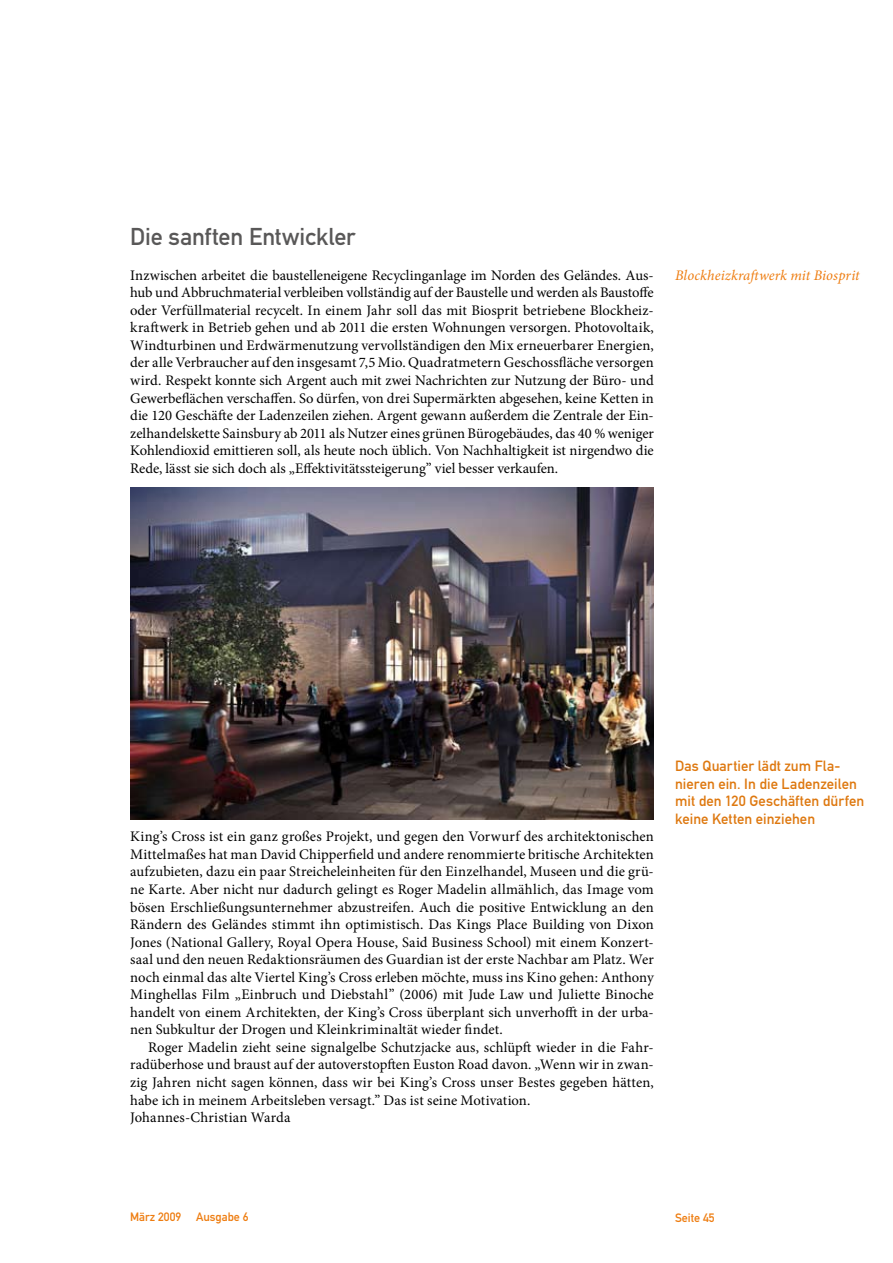
<style>
.page{position:relative;width:893px;height:1263px;background:#fff}
.page>*{position:absolute;margin:0;border:0;box-sizing:border-box;transform-origin:0 0}
.t1{font:24px "DIN Mittelschrift";letter-spacing:-.005em;color:#595858}
.t2{font:14.7px/17.5px "Minion Pro";letter-spacing:.005em;color:#000;text-align:justify}
.t3{font:14.7px/17.5px "DIN Mittelschrift";letter-spacing:.005em;color:#de780f}
.t4{font:italic 14.7px "Minion Pro";letter-spacing:.005em;color:#ee7d11}
.t5{font:12px "DIN Mittelschrift";color:#ee7d11}
</style>
<div class="page">
<img style="left:130px;top:488px;width:524px;height:332px">
<h1 class="t1" style="left:130px;top:222px;width:227px">Die sanften Entwickler</h1>
<p class="t2" style="left:130px;top:266px;width:525px">Inzwischen arbeitet die baustelleneigene Recyclinganlage im Norden des Geländes. Aus&shy;hub und Abbruchmaterial verbleiben vollständig auf der Baustelle und werden als Baustoffe oder Verfüllmaterial recycelt. In einem Jahr soll das mit Biosprit betriebene Blockheiz&shy;kraftwerk in Betrieb gehen und ab 2011 die ersten Wohnungen versorgen. Photovoltaik, Windturbinen und Erdwärmenutzung vervollständigen den Mix erneuerbarer Energien, der alle Verbraucher auf den insgesamt 7,5 Mio. Quadratmetern Geschossfläche versorgen wird. Respekt konnte sich Argent auch mit zwei Nachrichten zur Nutzung der Büro- und Gewerbeflächen verschaffen. So dürfen, von drei Supermärkten abgesehen, keine Ketten in die 120 Geschäfte der Ladenzeilen ziehen. Argent gewann außerdem die Zentrale der Ein&shy;zelhandelskette Sainsbury ab 2011 als Nutzer eines grünen Bürogebäudes, das 40 % weniger Kohlendioxid emittieren soll, als heute noch üblich. Von Nachhaltigkeit ist nirgendwo die Rede, lässt sie sich doch als „Effektivitätssteigerung” viel besser verkaufen.</p>
<p class="t4" style="left:675px;top:265px;width:186px">Blockheizkraftwerk mit Biosprit</p>
<p class="t2" style="left:130px;top:828px;width:525px">King’s Cross ist ein ganz großes Projekt, und gegen den Vorwurf des architektonischen Mittelmaßes hat man David Chipperfield und andere renommierte britische Architekten aufzubieten, dazu ein paar Streicheleinheiten für den Einzelhandel, Museen und die grü&shy;ne Karte. Aber nicht nur dadurch gelingt es Roger Madelin allmählich, das Image vom bösen Erschließungsunternehmer abzustreifen. Auch die positive Entwicklung an den Rändern des Geländes stimmt ihn optimistisch. Das Kings Place Building von Dixon Jones (National Gallery, Royal Opera House, Said Business School) mit einem Konzert&shy;saal und den neuen Redaktionsräumen des Guardian ist der erste Nachbar am Platz. Wer noch einmal das alte Viertel King’s Cross erleben möchte, muss ins Kino gehen: Anthony Minghellas Film „Einbruch und Diebstahl” (2006) mit Jude Law und Juliette Binoche handelt von einem Architekten, der King’s Cross überplant sich unverhofft in der urba&shy;nen Subkultur der Drogen und Kleinkriminaltät wieder findet.</p>
<p class="t2" style="left:130px;top:1038px;width:525px;text-align:left;text-indent:18px">Roger Madelin zieht seine signalgelbe Schutzjacke aus, schlüpft wieder in die Fahr&shy;radüberhose und braust auf der autoverstopften Euston Road davon. „Wenn wir in zwan&shy;zig Jahren nicht sagen können, dass wir bei King’s Cross unser Bestes gegeben hätten, habe ich in meinem Arbeitsleben versagt.” Das ist seine Motivation.<br>Johannes-Christian Warda</p>
<p class="t3" style="left:675px;top:757px;width:191px">Das Quartier lädt zum Fla&shy;nieren ein. In die Ladenzeilen mit den 120 Geschäften dürfen keine Ketten einziehen</p>
<p class="t5" style="left:130px;top:1210px;width:120px">März 2009 Ausgabe 6</p>
<p class="t5" style="left:675px;top:1210px;width:41px">Seite 45</p>
</div>
